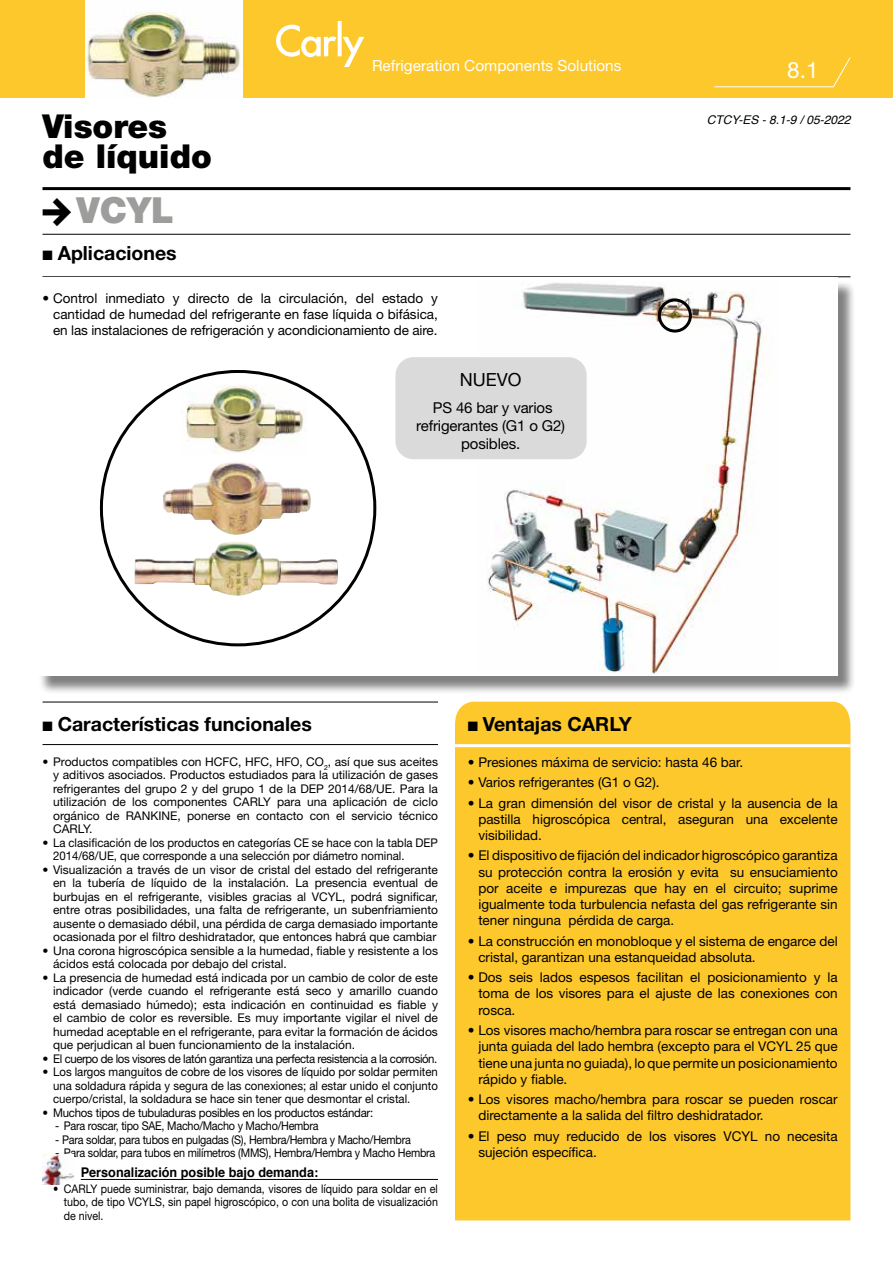
<style>
.page{position:relative;width:893px;height:1263px;background:#fff}
.page>*{position:absolute;margin:0;border:0;box-sizing:border-box;transform-origin:0 0}
.t1{font:900 36px "Helvetica Neue LT Pro";color:#9d9d9c}
.t2{font:900 33px/30px "Helvetica Neue LT Pro";color:#000}
.t3{font:22.5px "Helvetica Neue LT Pro";color:#fff}
.t4{font:700 19.5px "Helvetica Neue LT Pro";color:#000}
.t5{font:18px "Helvetica Neue";color:#000}
.t6{font:15.3px "Helvetica Neue LT Pro";color:#fff}
.t7{font:15px/18px "Helvetica Neue LT Pro";letter-spacing:-.01em;color:#000;text-align:center}
.t8{font:13.5px/16.2px "Helvetica Neue LT Pro";color:#000;text-align:justify}
.t9{font:700 13.35px "Helvetica";color:#000;scale:.95 1}
.t10{font:12px/13.5px "Helvetica Neue LT Pro";color:#000;text-align:justify}
.t11{font:12px "Helvetica Neue LT Pro";letter-spacing:-.02em;color:#000;scale:.95 1}
.t12{font:12px "Helvetica Neue LT Pro";letter-spacing:-.02em;color:#000;scale:.9 1}
.t13{font:12px "Helvetica Neue LT Pro";letter-spacing:-.035em;color:#000}
.t14{font:italic 12px "Helvetica";color:#000}
.t15{font:11.85px/13.5px "Helvetica Neue LT Pro";color:#000;text-align:justify;scale:.9 1}
</style>
<div class="page">
<div style="left:0;top:0;width:893px;height:98px;background:#fdc82b"></div>
<div style="left:455px;top:702px;width:395px;height:518px;background:#fdc82b"></div>
<hr style="left:43px;top:187px;width:807px;height:3px;background:#000">
<hr style="left:43px;top:234px;width:807px;height:1px;background:#000">
<hr style="left:43px;top:276px;width:807px;height:1px;background:#000">
<hr style="left:43px;top:702px;width:395px;height:1px;background:#000">
<hr style="left:43px;top:744px;width:395px;height:1px;background:#000">
<hr style="left:455px;top:744px;width:395px;height:3px;background:#fff">
<img style="left:276px;top:21px;width:88px;height:45px">
<svg style="left:714px;top:57px;width:137px;height:31px"></svg>
<img style="left:85px;top:0;width:158px;height:98px">
<div style="left:38px;top:280px;width:818px;height:415px;background:#000;opacity:.5"></div>
<div style="left:36px;top:278px;width:802px;height:398px;background:#fff"></div>
<img style="left:479px;top:283px;width:293px;height:391px">
<div style="left:658px;top:298px;width:34px;height:35px;border:3px solid #000;border-radius:50%"></div>
<img style="left:163px;top:462px;width:148px;height:73px">
<img style="left:134px;top:541px;width:205px;height:61px">
<img style="left:180px;top:383px;width:126px;height:70px">
<hr style="left:81px;top:1179px;width:357px;height:1px;background:#000">
<img style="left:43px;top:1155px;width:31px;height:29px">
<div style="left:395px;top:357px;width:192px;height:102px;background:#dadada;border-radius:18px"></div>
<p class="t6" style="left:372px;top:56px;width:251px">Refrigeration Components Solutions</p>
<h3 class="t3" style="left:787px;top:56px;width:33px">8.1</h3>
<h2 class="t2" style="left:43px;top:111px;width:171px">Visores de líquido</h2>
<p class="t14" style="left:707px;top:110px;width:145px">CTCY-ES - 8.1-9 / 05-2022</p>
<h1 class="t1" style="left:77px;top:188px;width:99px">VCYL</h1>
<h3 class="t4" style="left:43px;top:241px;width:136px">■ Aplicaciones</h3>
<p class="t8" style="left:53px;top:290px;width:386px;text-indent:-11px">• Control inmediato y directo de la circulación, del estado y cantidad de humedad del refrigerante en fase líquida o bifásica, en las instalaciones de refrigeración y acondicionamiento de aire.</p>
<h3 class="t5" style="left:460px;top:369px;width:63px">NUEVO</h3>
<p class="t7" style="left:416px;top:398px;width:150px">PS 46 bar y varios refrigerantes (G1 o G2) posibles.</p>
<h3 class="t4" style="left:43px;top:711px;width:271px">■ Características funcionales</h3>
<h3 class="t4" style="left:468px;top:711px;width:165px">■ Ventajas CARLY</h3>
<p class="t10" style="left:53px;top:754px;width:386px;text-indent:-11px">• Productos compatibles con HCFC, HFC, HFO, CO<sub>2</sub>, así que sus aceites y aditivos asociados. Productos estudiados para la utilización de gases refrigerantes del grupo 2 y del grupo 1 de la DEP 2014/68/UE. Para la utilización de los componentes CARLY para una aplicación de ciclo orgánico de RANKINE, ponerse en contacto con el servicio técnico CARLY.</p>
<p class="t10" style="left:53px;top:835px;width:386px;text-indent:-11px">• La clasificación de los productos en categorías CE se hace con la tabla DEP<br>2014/68/UE, que corresponde a una selección por diámetro nominal.</p>
<p class="t10" style="left:53px;top:862px;width:386px;text-indent:-11px">• Visualización a través de un visor de cristal del estado del refrigerante en la tubería de líquido de la instalación. La presencia eventual de burbujas en el refrigerante, visibles gracias al VCYL, podrá significar, entre otras posibilidades, una falta de refrigerante, un subenfriamiento ausente o demasiado débil, una pérdida de carga demasiado importante ocasionada por el filtro deshidratador, que entonces habrá que cambiar</p>
<p class="t10" style="left:53px;top:943px;width:386px;text-indent:-11px">• Una corona higroscópica sensible a la humedad, fiable y resistente a los ácidos está colocada por debajo del cristal.</p>
<p class="t10" style="left:53px;top:970px;width:386px;text-indent:-11px">• La presencia de humedad está indicada por un cambio de color de este indicador (verde cuando el refrigerante está seco y amarillo cuando está demasiado húmedo); esta indicación en continuidad es fiable y el cambio de color es reversible. Es muy importante vigilar el nivel de humedad aceptable en el refrigerante, para evitar la formación de ácidos que perjudican al buen funcionamiento de la instalación.</p>
<p class="t13" style="left:43px;top:1051px;width:396px">• El cuerpo de los visores de latón garantiza una perfecta resistencia a la corrosión.</p>
<p class="t10" style="left:53px;top:1065px;width:386px;text-indent:-11px">• Los largos manguitos de cobre de los visores de líquido por soldar permiten una soldadura rápida y segura de las conexiones; al estar unido el conjunto cuerpo/cristal, la soldadura se hace sin tener que desmontar el cristal.</p>
<p class="t11" style="left:43px;top:1105px;width:350px">• Muchos tipos de tubuladuras posibles en los productos estándar:</p>
<p class="t12" style="left:55px;top:1118px;width:294px">- Para roscar, tipo SAE, Macho/Macho y Macho/Hembra</p>
<p class="t12" style="left:55px;top:1132px;width:397px">- Para soldar, para tubos en pulgadas (S), Hembra/Hembra y Macho/Hembra</p>
<p class="t11" style="left:55px;top:1145px;width:402px">- Para soldar, para tubos en milímetros (MMS), Hembra/Hembra y Macho Hembra</p>
<p class="t9" style="left:81px;top:1161px;width:252px">Personalización posible bajo demanda:</p>
<p class="t15" style="left:64px;top:1181px;width:417px;text-indent:-11px">• CARLY puede suministrar, bajo demanda, visores de líquido para soldar en el tubo, de tipo VCYLS, sin papel higroscópico, o con una bolita de visualización de nivel.</p>
<p class="t8" style="left:468px;top:753px;width:277px">• Presiones máxima de servicio: hasta 46 bar.</p>
<p class="t8" style="left:468px;top:774px;width:193px">• Varios refrigerantes (G1 o G2).</p>
<p class="t8" style="left:478px;top:794px;width:361px;text-indent:-11px">• La gran dimensión del visor de cristal y la ausencia de la pastilla higroscópica central, aseguran una excelente visibilidad.</p>
<p class="t8" style="left:478px;top:847px;width:361px;text-indent:-11px">• El dispositivo de fijación del indicador higroscópico garantiza su protección contra la erosión y evita su ensuciamiento por aceite e impurezas que hay en el circuito; suprime igualmente toda turbulencia nefasta del gas refrigerante sin tener ninguna pérdida de carga.</p>
<p class="t8" style="left:478px;top:932px;width:361px;text-indent:-11px">• La construcción en monobloque y el sistema de engarce del cristal, garantizan una estanqueidad absoluta.</p>
<p class="t8" style="left:478px;top:969px;width:361px;text-indent:-11px">• Dos seis lados espesos facilitan el posicionamiento y la toma de los visores para el ajuste de las conexiones con rosca.</p>
<p class="t8" style="left:478px;top:1022px;width:361px;text-indent:-11px">• Los visores macho/hembra para roscar se entregan con una junta guiada del lado hembra (excepto para el VCYL 25 que tiene una junta no guiada), lo que permite un posicionamiento rápido y fiable.</p>
<p class="t8" style="left:478px;top:1091px;width:361px;text-indent:-11px">• Los visores macho/hembra para roscar se pueden roscar directamente a la salida del filtro deshidratador.</p>
<p class="t8" style="left:478px;top:1127px;width:361px;text-indent:-11px">• El peso muy reducido de los visores VCYL no necesita sujeción específica.</p>
</div>
